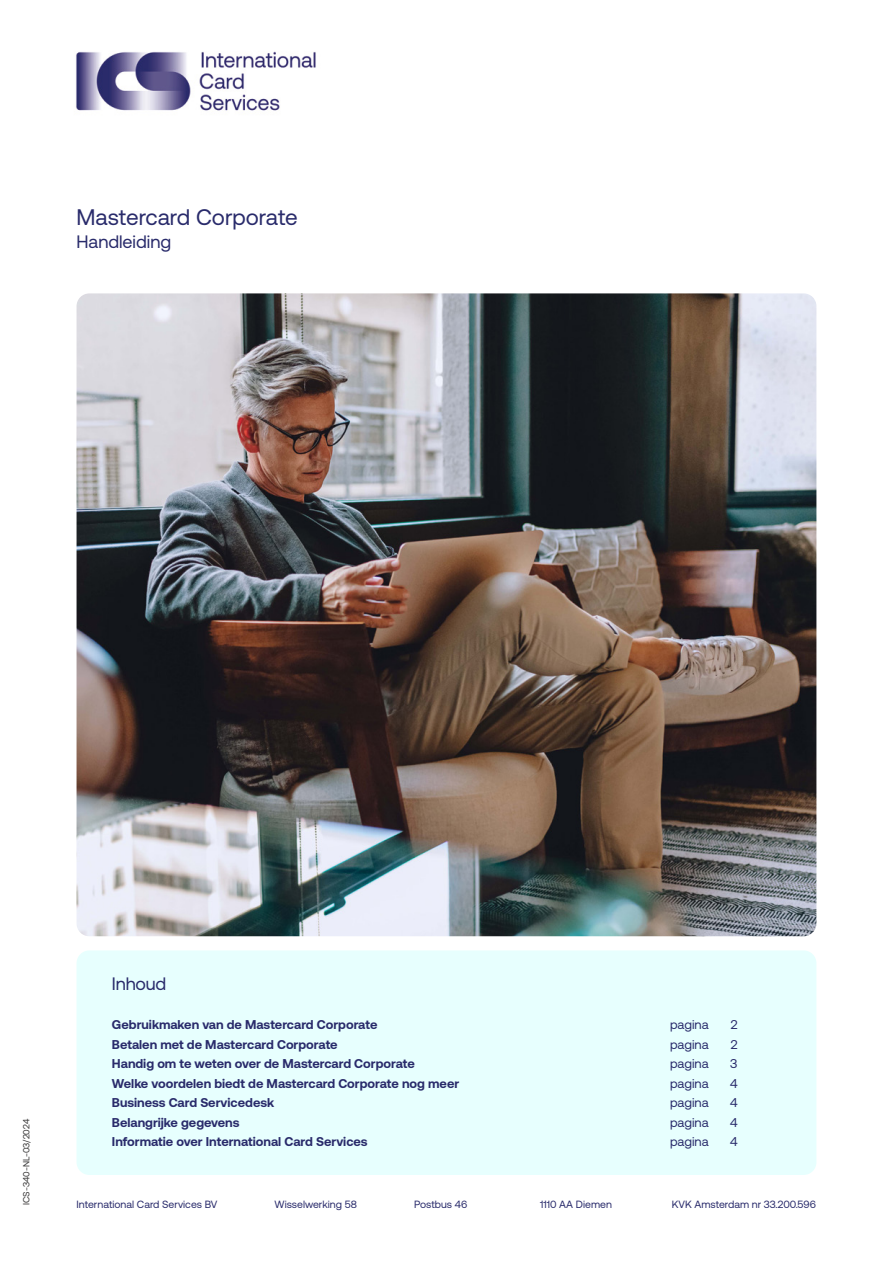
<style>
.page{position:relative;width:893px;height:1263px;background:#fff}
.page>*{position:absolute;margin:0;border:0;box-sizing:border-box;transform-origin:0 0}
.t1{font:22.5px "Aeonik";color:#292b6b}
.t2{font:18px "Aeonik";color:#292b6b}
.t3{font:700 12.75px "Aeonik";color:#292b6b}
.t4{font:12.75px "Aeonik";color:#292b6b}
.t5{font:10.5px "Aeonik";color:#292b6b}
.t6{font:9px "Aeonik";color:#373636}
</style>
<div class="page">
<img style="left:76px;top:51px;width:240px;height:60px">
<div style="left:77px;top:950px;width:739px;height:225px;background:#e7fffe;border-radius:13px"></div>
<img style="left:77px;top:293px;width:739px;height:643px">
<h1 class="t1" style="left:77px;top:205px;width:223px">Mastercard Corporate</h1>
<h2 class="t2" style="left:77px;top:231px;width:96px">Handleiding</h2>
<p class="t6" style="left:22px;top:1205px;width:87px;rotate:-90deg">ICS-340-NL-03/2024</p>
<h2 class="t2" style="left:112px;top:974px;width:56px">Inhoud</h2>
<p class="t3" style="left:112px;top:1017px;width:267px">Gebruikmaken van de Mastercard Corporate</p>
<p class="t4" style="left:670px;top:1018px;width:40px">pagina</p>
<p class="t4" style="left:731px;top:1018px;width:8px">2</p>
<p class="t3" style="left:112px;top:1037px;width:227px">Betalen met de Mastercard Corporate</p>
<p class="t4" style="left:670px;top:1037px;width:40px">pagina</p>
<p class="t4" style="left:731px;top:1037px;width:8px">2</p>
<p class="t3" style="left:112px;top:1056px;width:304px">Handig om te weten over de Mastercard Corporate</p>
<p class="t4" style="left:670px;top:1057px;width:40px">pagina</p>
<p class="t4" style="left:730px;top:1057px;width:9px">3</p>
<p class="t3" style="left:112px;top:1076px;width:349px">Welke voordelen biedt de Mastercard Corporate nog meer</p>
<p class="t4" style="left:670px;top:1076px;width:40px">pagina</p>
<p class="t4" style="left:730px;top:1076px;width:9px">4</p>
<p class="t3" style="left:112px;top:1095px;width:164px">Business Card Servicedesk</p>
<p class="t4" style="left:670px;top:1096px;width:40px">pagina</p>
<p class="t4" style="left:730px;top:1096px;width:9px">4</p>
<p class="t3" style="left:112px;top:1115px;width:129px">Belangrijke gegevens</p>
<p class="t4" style="left:670px;top:1115px;width:40px">pagina</p>
<p class="t4" style="left:730px;top:1115px;width:9px">4</p>
<p class="t3" style="left:112px;top:1134px;width:257px">Informatie over International Card Services</p>
<p class="t4" style="left:670px;top:1135px;width:40px">pagina</p>
<p class="t4" style="left:730px;top:1135px;width:9px">4</p>
<p class="t5" style="left:77px;top:1198px;width:142px">International Card Services BV</p>
<p class="t5" style="left:275px;top:1198px;width:84px">Wisselwerking 58</p>
<p class="t5" style="left:414px;top:1198px;width:55px">Postbus 46</p>
<p class="t5" style="left:540px;top:1198px;width:73px">1110 AA Diemen</p>
<p class="t5" style="left:672px;top:1198px;width:146px">KVK Amsterdam nr 33.200.596</p>
</div>
